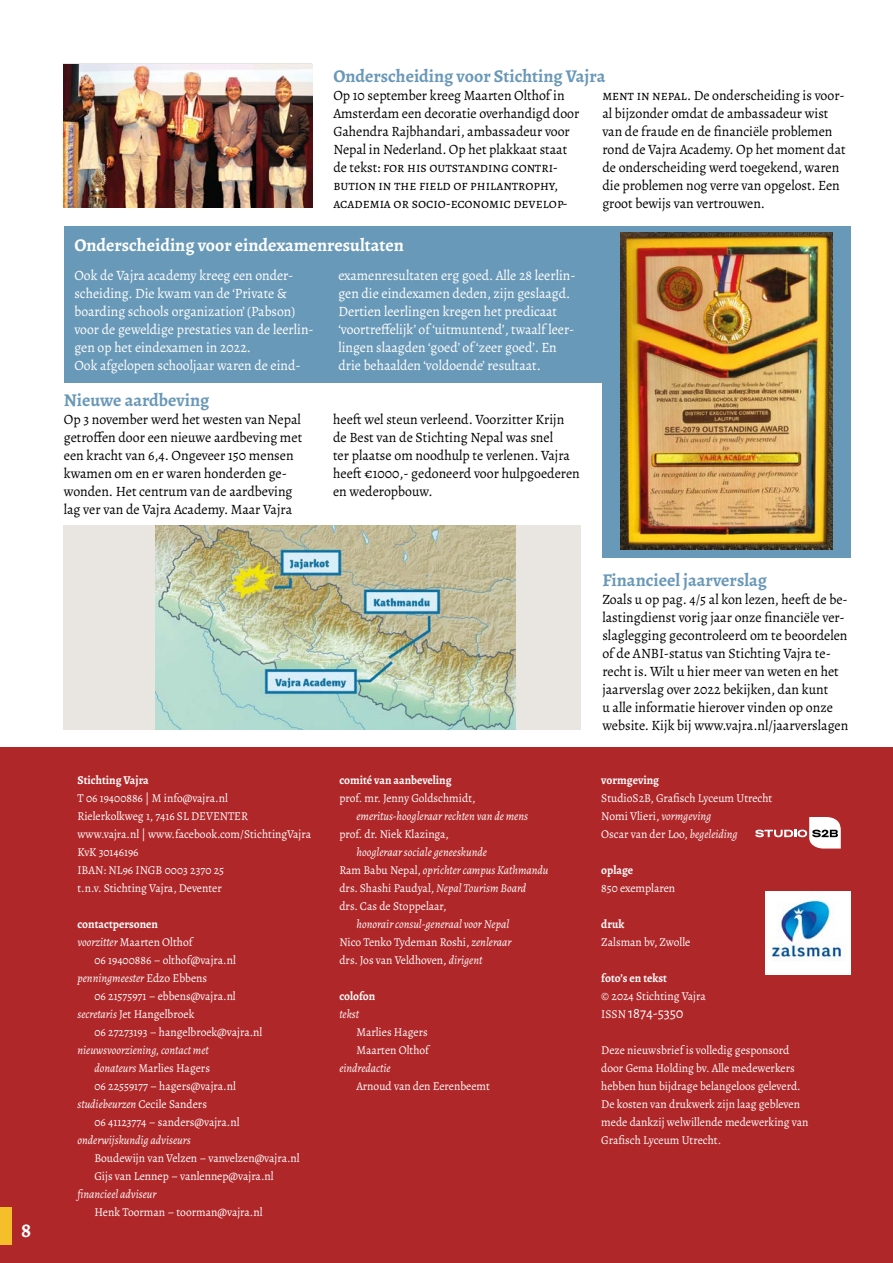
<style>
.page{position:relative;width:893px;height:1263px;background:#fff}
.page>*{position:absolute;margin:0;border:0;box-sizing:border-box;transform-origin:0 0}
.t1{font:700 21px "Alegreya";color:#fff}
.t2{font:700 18px "Alegreya";color:#6998b8}
.t3{font:700 18px "Alegreya";color:#fff}
.t4{font:15px "Alegreya Sans";color:#fff}
.t5{font:14.25px/18px "Alegreya";color:#000}
.t6{font:14.25px/18px "Alegreya";color:#fff;scale:.96 1}
.t7{font:12px/18px "Alegreya";color:#fff;scale:.96 1}
.t8{font:italic 12px/18px "Alegreya";color:#fff;scale:.96 1}
.t9{font:700 12px "Alegreya";color:#fff;scale:.96 1}
.s1{font-style:italic}
.s2{font-style:normal}
.s3{font-family:"Alegreya";font-size:12px}
</style>
<div class="page">
<div style="left:602px;top:383px;width:248px;height:175px;background:#6999b8"></div>
<div style="left:0;top:748px;width:893px;height:515px;background:#b02729"></div>
<div style="left:64px;top:226px;width:786px;height:157px;background:#6999b8"></div>
<div style="left:64px;top:525px;width:517px;height:205px;background:#e9e5e0"></div>
<img style="left:156px;top:525px;width:360px;height:205px">
<img style="left:64px;top:64px;width:248px;height:144px">
<img style="left:621px;top:233px;width:211px;height:317px">
<svg style="left:755px;top:817px;width:86px;height:31px"></svg>
<img style="left:765px;top:892px;width:85px;height:82px">
<div style="left:0;top:1208px;width:12px;height:37px;background:#f4bf2a"></div>
<h1 class="t1" style="left:21px;top:1215px;width:12px">8</h1>
<p class="t2" style="left:333px;top:63px;width:274px">Onderscheiding voor Stichting Vajra</p>
<p class="t5" style="left:333px;top:86px;width:247px">Op 10 september kreeg Maarten Olthof in Amsterdam een decoratie overhandigd door Gahendra Rajbhandari, ambassadeur voor Nepal in Nederland. Op het plakkaat staat de tekst: for his outstanding contri&shy;bution in the field of philantrophy, academia or socio-economic develop-</p>
<p class="t5" style="left:602px;top:86px;width:245px">ment in nepal. De onderscheiding is voor&shy;al bijzonder omdat de ambassadeur wist van de fraude en de financiële problemen rond de Vajra Academy. Op het moment dat de onderscheiding werd toegekend, waren die problemen nog verre van opgelost. Een groot bewijs van vertrouwen.</p>
<p class="t3" style="left:74px;top:233px;width:331px">Onderscheiding voor eindexamenresultaten</p>
<p class="t6" style="left:74px;top:266px;width:251px">Ook de Vajra academy kreeg een onder&shy;scheiding. Die kwam van de ‘Private &amp; boarding schools organization’ (Pabson) voor de geweldige prestaties van de leerlin&shy;gen op het eindexamen in 2022.<br>Ook afgelopen schooljaar waren de eind-</p>
<p class="t6" style="left:338px;top:266px;width:249px">examenresultaten erg goed. Alle 28 leerlin&shy;gen die eindexamen deden, zijn geslaagd.<br>Dertien leerlingen kregen het predicaat ‘voortreffelijk’ of ‘uitmuntend’, twaalf leer&shy;lingen slaagden ‘goed’ of ‘zeer goed’. En drie behaalden ‘voldoende’ resultaat.</p>
<p class="t2" style="left:64px;top:387px;width:147px">Nieuwe aardbeving</p>
<p class="t5" style="left:64px;top:410px;width:240px">Op 3 november werd het westen van Nepal getroffen door een nieuwe aardbeving met een kracht van 6,4. Ongeveer 150 mensen kwamen om en er waren honderden ge&shy;wonden. Het centrum van de aardbeving lag ver van de Vajra Academy. Maar Vajra</p>
<p class="t5" style="left:333px;top:410px;width:248px">heeft wel steun verleend. Voorzitter Krijn de Best van de Stichting Nepal was snel<br>ter plaatse om noodhulp te verlenen. Vajra heeft €1000,- gedoneerd voor hulpgoederen en wederopbouw.</p>
<p class="t9" style="left:77px;top:772px;width:76px">Stichting Vajra</p>
<p class="t7" style="left:77px;top:789px;width:245px">T 06 19400886 | M info@vajra.nl<br>Rielerkolkweg 1, 7416 SL DEVENTER www.vajra.nl | www.facebook.com/StichtingVajra<br>KvK 30146196<br>IBAN: NL96 INGB 0003 2370 25<br>t.n.v. Stichting Vajra, Deventer</p>
<p class="t9" style="left:77px;top:916px;width:85px">contactpersonen</p>
<p class="t7" style="left:77px;top:933px;width:121px"><span class="s1">voorzitter</span> Maarten Olthof</p>
<p class="t7" style="left:94px;top:951px;width:149px">06 19400886 – olthof@vajra.nl</p>
<p class="t8" style="left:77px;top:969px;width:137px">penningmeester <span class="s2">Edzo Ebbens</span></p>
<p class="t7" style="left:94px;top:987px;width:149px">06 21575971 – ebbens@vajra.nl</p>
<p class="t7" style="left:77px;top:1005px;width:123px"><span class="s1">secretaris</span> Jet Hangelbroek</p>
<p class="t7" style="left:94px;top:1023px;width:176px">06 27273193 – hangelbroek@vajra.nl</p>
<p class="t8" style="left:77px;top:1041px;width:138px">nieuwsvoorziening, contact met</p>
<p class="t7" style="left:94px;top:1059px;width:122px"><span class="s1">donateurs</span> Marlies Hagers</p>
<p class="t7" style="left:94px;top:1077px;width:149px">06 22559177 – hagers@vajra.nl</p>
<p class="t8" style="left:77px;top:1095px;width:136px">studiebeurzen <span class="s2">Cecile Sanders</span></p>
<p class="t7" style="left:94px;top:1113px;width:153px">06 41123774 – sanders@vajra.nl</p>
<p class="t8" style="left:77px;top:1131px;width:119px">onderwijskundig adviseurs</p>
<p class="t7" style="left:94px;top:1149px;width:215px">Boudewijn van Velzen – vanvelzen@vajra.nl<br>Gijs van Lennep – vanlennep@vajra.nl</p>
<p class="t8" style="left:77px;top:1185px;width:84px">financieel adviseur</p>
<p class="t7" style="left:94px;top:1203px;width:177px">Henk Toorman – toorman@vajra.nl</p>
<p class="t9" style="left:339px;top:772px;width:118px">comité van aanbeveling</p>
<p class="t7" style="left:339px;top:789px;width:143px">prof. mr. Jenny Goldschmidt,</p>
<p class="t8" style="left:356px;top:807px;width:180px">emeritus-hoogleraar rechten van de mens</p>
<p class="t7" style="left:339px;top:825px;width:116px">prof. dr. Niek Klazinga,</p>
<p class="t8" style="left:339px;top:843px;width:219px;text-indent:17px">hoogleraar sociale geneeskunde<br><span class="s2">Ram Babu Nepal,</span> oprichter campus Kathmandu <span class="s2">drs. Shashi Paudyal,</span> Nepal Tourism Board<br><span class="s2">drs. Cas de Stoppelaar,</span></p>
<p class="t8" style="left:339px;top:915px;width:181px;text-indent:17px">honorair consul-generaal voor Nepal<br><span class="s2">Nico Tenko Tydeman Roshi,</span> zenleraar <span class="s2">drs. Jos van Veldhoven,</span> dirigent</p>
<p class="t9" style="left:339px;top:988px;width:39px">colofon</p>
<p class="t8" style="left:339px;top:1005px;width:22px">tekst</p>
<p class="t7" style="left:356px;top:1023px;width:77px">Marlies Hagers<br>Maarten Olthof</p>
<p class="t8" style="left:339px;top:1059px;width:55px">eindredactie</p>
<p class="t7" style="left:356px;top:1077px;width:141px">Arnoud van den Eerenbeemt</p>
<p class="t2" style="left:602px;top:567px;width:166px">Financieel jaarverslag</p>
<p class="t5" style="left:602px;top:590px;width:247px">Zoals u op pag. 4/5 al kon lezen, heeft de be&shy;lastingdienst vorig jaar onze financiële ver&shy;slaglegging gecontroleerd om te beoordelen of de ANBI-status van Stichting Vajra te&shy;recht is. Wilt u hier meer van weten en het jaarverslag over 2022 bekijken, dan kunt<br>u alle informatie hierover vinden op onze website. Kijk bij www.vajra.nl/jaarverslagen</p>
<p class="t9" style="left:601px;top:772px;width:62px">vormgeving</p>
<p class="t7" style="left:601px;top:789px;width:180px">StudioS2B, Grafisch Lyceum Utrecht<br>Nomi Vlieri, <span class="s1">vormgeving<br></span>Oscar van der Loo, <span class="s1">begeleiding</span></p>
<p class="t9" style="left:601px;top:862px;width:35px">oplage</p>
<p class="t7" style="left:601px;top:879px;width:78px">850 exemplaren</p>
<p class="t9" style="left:601px;top:916px;width:26px">druk</p>
<p class="t7" style="left:601px;top:933px;width:94px">Zalsman bv, Zwolle</p>
<p class="t9" style="left:601px;top:970px;width:70px">foto’s en tekst</p>
<p class="t7" style="left:601px;top:987px;width:110px">© 2024 Stichting Vajra</p>
<p class="t4" style="left:601px;top:1003px;width:84px"><span class="s3">ISSN</span> 1874-5350</p>
<p class="t7" style="left:601px;top:1041px;width:217px">Deze nieuwsbrief is volledig gesponsord door Gema Holding bv. Alle medewerkers hebben hun bijdrage belangeloos geleverd.<br>De kosten van drukwerk zijn laag gebleven mede dankzij welwillende medewerking van Grafisch Lyceum Utrecht.</p>
</div>
